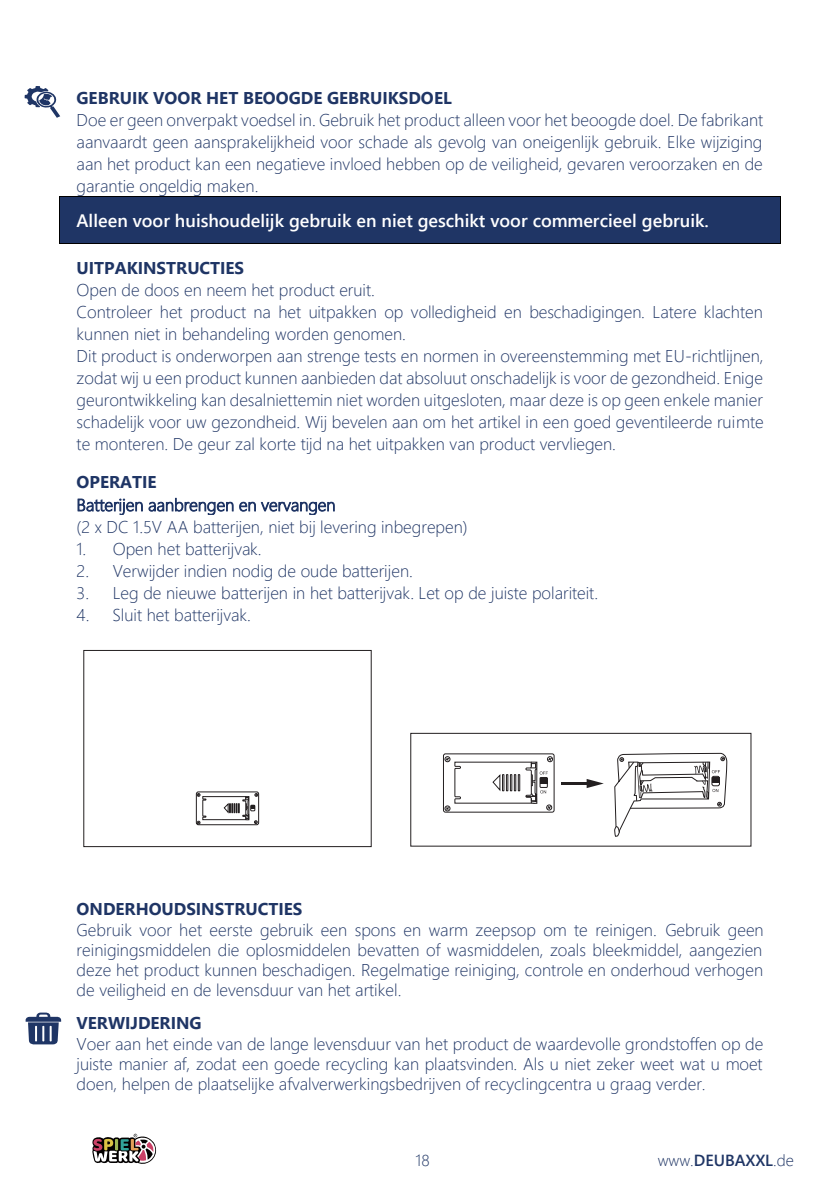
<style>
.page{position:relative;width:840px;height:1191px;background:#fff}
.page>*{position:absolute;margin:0;border:0;box-sizing:border-box;transform-origin:0 0}
.t1{font:600 18px "Segoe UI";color:#fff}
.t2{font:300 17px/22px "Segoe UI";color:#1f3565;text-align:justify}
.t3{font:700 17px "Segoe UI";color:#1f3565}
.t4{font:600 16px "Segoe UI";color:#1f3565}
.t5{font:300 16px "Segoe UI";color:#1f3565}
.s1{font-weight:300}
</style>
<div class="page">
<div style="left:60px;top:197px;width:720px;height:46px;background:#1f3565"></div>
<hr style="left:60px;top:196px;width:720px;height:1px;background:#000">
<hr style="left:60px;top:243px;width:720px;height:1px;background:#000">
<hr style="left:59px;top:197px;width:1px;height:46px;background:#000">
<hr style="left:780px;top:197px;width:1px;height:46px;background:#000">
<svg style="left:78px;top:498px;width:155px;height:17px"></svg>
<svg style="left:239px;top:502px;width:95px;height:13px"></svg>
<svg style="left:26px;top:1012px;width:35px;height:32px"></svg>
<svg style="left:25px;top:86px;width:35px;height:32px"></svg>
<div style="left:196px;top:792px;width:63px;height:33px;border:1px solid #231f20;border-radius:2px"></div>
<div style="left:443px;top:753px;width:111px;height:59px;border:1px solid #231f20;border-radius:2px"></div>
<div style="left:84px;top:650px;width:287px;height:197px;border:1px solid #231f20"></div>
<hr style="left:561px;top:782px;width:28px;height:2px;background:#231f20">
<svg style="left:586px;top:779px;width:17px;height:9px"></svg>
<div style="left:410px;top:733px;width:341px;height:113px;border:1px solid #231f20"></div>
<svg style="left:197px;top:793px;width:61px;height:31px"></svg>
<svg style="left:444px;top:756px;width:108px;height:55px"></svg>
<svg style="left:614px;top:752px;width:112px;height:95px"></svg>
<svg style="left:92px;top:1133px;width:65px;height:31px"></svg>
<p class="t3" style="left:77px;top:82px;width:376px">GEBRUIK VOOR HET BEOOGDE GEBRUIKSDOEL</p>
<p class="t2" style="left:77px;top:107px;width:688px">Doe er geen onverpakt voedsel in. Gebruik het product alleen voor het beoogde doel. De fabrikant aanvaardt geen aansprakelijkheid voor schade als gevolg van oneigenlijk gebruik. Elke wijziging aan het product kan een negatieve invloed hebben op de veiligheid, gevaren veroorzaken en de garantie ongeldig maken.</p>
<p class="t1" style="left:77px;top:203px;width:633px">Alleen voor huishoudelijk gebruik en niet geschikt voor commercieel gebruik.</p>
<p class="t3" style="left:77px;top:252px;width:169px">UITPAKINSTRUCTIES</p>
<p class="t2" style="left:76px;top:277px;width:688px;text-align:left">Open de doos en neem het product eruit.<br>Controleer het product na het uitpakken op volledigheid en beschadigingen. Latere klachten kunnen niet in behandeling worden genomen.<br>Dit product is onderworpen aan strenge tests en normen in overeenstemming met EU-richtlijnen, zodat wij u een product kunnen aanbieden dat absoluut onschadelijk is voor de gezondheid. Enige geurontwikkeling kan desalniettemin niet worden uitgesloten, maar deze is op geen enkele manier schadelijk voor uw gezondheid. Wij bevelen aan om het artikel in een goed geventileerde ruimte te monteren. De geur zal korte tijd na het uitpakken van product vervliegen.</p>
<p class="t3" style="left:77px;top:466px;width:81px">OPERATIE</p>
<p class="t2" style="left:77px;top:514px;width:392px">(2 x DC 1.5V AA batterijen, niet bij levering inbegrepen)</p>
<p class="t2" style="left:77px;top:536px;width:186px">1. Open het batterijvak.</p>
<p class="t2" style="left:77px;top:558px;width:338px">2. Verwijder indien nodig de oude batterijen.</p>
<p class="t2" style="left:77px;top:580px;width:523px">3. Leg de nieuwe batterijen in het batterijvak. Let op de juiste polariteit.</p>
<p class="t2" style="left:77px;top:602px;width:176px">4. Sluit het batterijvak.</p>
<p class="t3" style="left:77px;top:893px;width:227px">ONDERHOUDSINSTRUCTIES</p>
<p class="t2" style="left:77px;top:918px;width:688px;line-height:20px">Gebruik voor het eerste gebruik een spons en warm zeepsop om te reinigen. Gebruik geen reinigingsmiddelen die oplosmiddelen bevatten of wasmiddelen, zoals bleekmiddel, aangezien deze het product kunnen beschadigen. Regelmatige reiniging, controle en onderhoud verhogen de veiligheid en de levensduur van het artikel.</p>
<p class="t3" style="left:77px;top:1007px;width:126px">VERWIJDERING</p>
<p class="t2" style="left:76px;top:1032px;width:688px;line-height:20px">Voer aan het einde van de lange levensduur van het product de waardevolle grondstoffen op de juiste manier af, zodat een goede recycling kan plaatsvinden. Als u niet zeker weet wat u moet doen, helpen de plaatselijke afvalverwerkingsbedrijven of recyclingcentra u graag verder.</p>
<p class="t5" style="left:415px;top:1145px;width:16px">18</p>
<p class="t4" style="left:657px;top:1145px;width:137px"><span class="s1">www.</span>DEUBAXXL<span class="s1">.de</span></p>
</div>
